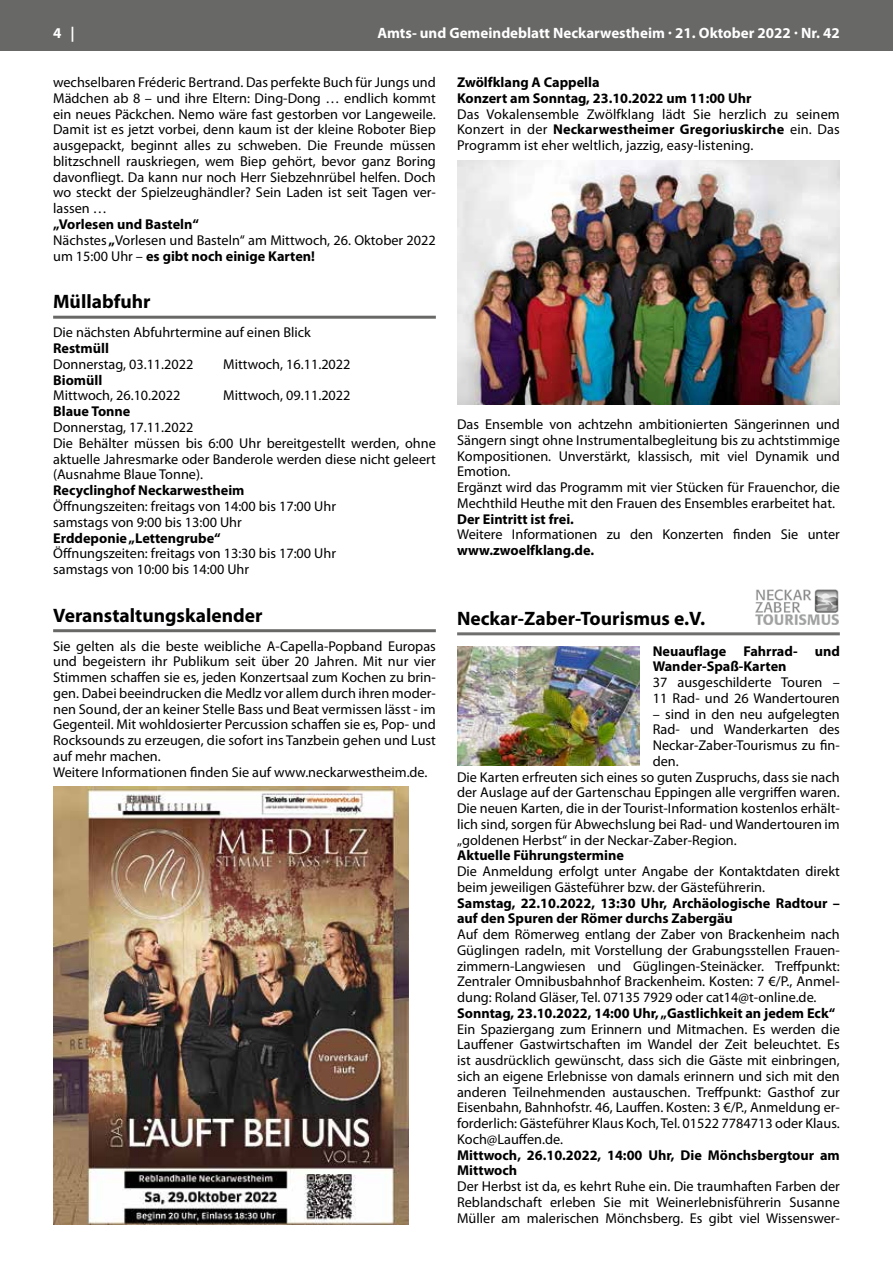
<style>
.page{position:relative;width:893px;height:1263px;background:#fff}
.page>*{position:absolute;margin:0;border:0;box-sizing:border-box;transform-origin:0 0}
.t1{font:700 19.5px "Myriad Pro";color:#000}
.t2{font:700 15px "Myriad Pro";color:#fff}
.t3{font:14.25px/15.8px "Myriad Pro";color:#000}
.t4{font:700 14.25px/15.8px "Myriad Pro";color:#000}
.s1{font-weight:700}
</style>
<div class="page">
<div style="left:0;top:0;width:893px;height:51px;background:#686867"></div>
<img style="left:457px;top:160px;width:383px;height:245px">
<hr style="left:457px;top:632px;width:383px;height:3px;background:#6f6f6e">
<img style="left:755px;top:589px;width:83px;height:36px">
<img style="left:457px;top:646px;width:183px;height:119px">
<hr style="left:53px;top:316px;width:383px;height:3px;background:#686867">
<hr style="left:53px;top:629px;width:383px;height:3px;background:#686867">
<img style="left:53px;top:787px;width:355px;height:438px">
<p class="t2" style="left:53px;top:23px;width:23px">4 |</p>
<p class="t2" style="left:377px;top:23px;width:464px">Amts- und Gemeindeblatt Neckarwestheim · 21. Oktober 2022 · Nr. 42</p>
<p class="t4" style="left:457px;top:74px;width:296px">Zwölfklang A Cappella<br>Konzert am Sonntag, 23.10.2022 um 11:00 Uhr</p>
<p class="t3" style="left:457px;top:106px;width:384px;text-align:justify">Das Vokalensemble Zwölfklang lädt Sie herzlich zu seinem Konzert in der <span class="s1">Neckarwestheimer Gregoriuskirche</span> ein. Das Programm ist eher weltlich, jazzig, easy-listening.</p>
<p class="t3" style="left:53px;top:74px;width:384px;text-align:justify">wechselbaren Fréderic Bertrand. Das perfekte Buch für Jungs und Mädchen ab 8 – und ihre Eltern: Ding-Dong … endlich kommt ein neues Päckchen. Nemo wäre fast gestorben vor Langeweile.<br>Damit ist es jetzt vorbei, denn kaum ist der kleine Roboter Biep ausgepackt, beginnt alles zu schweben. Die Freunde müssen blitzschnell rauskriegen, wem Biep gehört, bevor ganz Boring davonfliegt. Da kann nur noch Herr Siebzehnrübel helfen. Doch wo steckt der Spielzeughändler? Sein Laden ist seit Tagen ver&shy;lassen …</p>
<p class="t3" style="left:53px;top:216px;width:384px"><span class="s1">„Vorlesen und Basteln“<br></span>Nächstes <span class="s1">„</span>Vorlesen und Basteln“ am Mittwoch, 26. Oktober 2022 um 15:00 Uhr – <span class="s1">es gibt noch einige Karten!</span></p>
<h1 class="t1" style="left:53px;top:289px;width:99px">Müllabfuhr</h1>
<p class="t3" style="left:53px;top:324px;width:259px">Die nächsten Abfuhrtermine auf einen Blick</p>
<p class="t4" style="left:53px;top:340px;width:57px">Restmüll</p>
<p class="t3" style="left:53px;top:356px;width:142px">Donnerstag, 03.11.2022</p>
<p class="t3" style="left:223px;top:356px;width:129px">Mittwoch, 16.11.2022</p>
<p class="t4" style="left:53px;top:371px;width:51px">Biomüll</p>
<p class="t3" style="left:53px;top:387px;width:129px">Mittwoch, 26.10.2022</p>
<p class="t3" style="left:223px;top:387px;width:129px">Mittwoch, 09.11.2022</p>
<p class="t4" style="left:53px;top:403px;width:79px">Blaue Tonne</p>
<p class="t3" style="left:53px;top:419px;width:384px">Donnerstag, 17.11.2022<br>Die Behälter müssen bis 6:00 Uhr bereitgestellt werden, ohne aktuelle Jahresmarke oder Banderole werden diese nicht geleert (Ausnahme Blaue Tonne).</p>
<p class="t4" style="left:53px;top:482px;width:193px">Recyclinghof Neckarwestheim</p>
<p class="t3" style="left:53px;top:498px;width:284px">Öffnungszeiten: freitags von 14:00 bis 17:00 Uhr samstags von 9:00 bis 13:00 Uhr</p>
<p class="t4" style="left:53px;top:529px;width:169px">Erddeponie „Lettengrube“</p>
<p class="t3" style="left:53px;top:545px;width:284px">Öffnungszeiten: freitags von 13:30 bis 17:00 Uhr samstags von 10:00 bis 14:00 Uhr</p>
<h1 class="t1" style="left:53px;top:603px;width:211px">Veranstaltungskalender</h1>
<p class="t3" style="left:53px;top:638px;width:384px">Sie gelten als die beste weibliche A-Capella-Popband Europas und begeistern ihr Publikum seit über 20 Jahren. Mit nur vier Stimmen schaffen sie es, jeden Konzertsaal zum Kochen zu brin&shy;gen. Dabei beeindrucken die Medlz vor allem durch ihren moder&shy;nen Sound, der an keiner Stelle Bass und Beat vermissen lässt - im Gegenteil. Mit wohldosierter Percussion schaffen sie es, Pop- und Rocksounds zu erzeugen, die sofort ins Tanzbein gehen und Lust auf mehr machen.<br>Weitere Informationen finden Sie auf www.neckarwestheim.de.</p>
<p class="t3" style="left:457px;top:416px;width:384px">Das Ensemble von achtzehn ambitionierten Sängerinnen und Sängern singt ohne Instrumentalbegleitung bis zu achtstimmige Kompositionen. Unverstärkt, klassisch, mit viel Dynamik und Emotion.<br>Ergänzt wird das Programm mit vier Stücken für Frauenchor, die Mechthild Heuthe mit den Frauen des Ensembles erarbeitet hat.</p>
<p class="t4" style="left:457px;top:510px;width:118px">Der Eintritt ist frei.</p>
<p class="t3" style="left:457px;top:526px;width:384px">Weitere Informationen zu den Konzerten finden Sie unter</p>
<p class="t4" style="left:457px;top:542px;width:138px">www.zwoelfklang.de.</p>
<h1 class="t1" style="left:457px;top:606px;width:250px">Neckar-Zaber-Tourismus e.V.</h1>
<p class="t4" style="left:653px;top:642px;width:189px">Neuauflage Fahrrad- und<br>Wander-Spaß-Karten</p>
<p class="t3" style="left:653px;top:674px;width:189px">37 ausgeschilderte Touren –<br>11 Rad- und 26 Wandertouren</p>
<p class="t3" style="left:653px;top:706px;width:189px">– sind in den neu aufgelegten</p>
<p class="t3" style="left:653px;top:721px;width:189px">Rad- und Wanderkarten des</p>
<p class="t3" style="left:653px;top:737px;width:189px">Neckar-Zaber-Tourismus zu fin-</p>
<p class="t3" style="left:653px;top:753px;width:28px">den.</p>
<p class="t3" style="left:457px;top:769px;width:384px">Die Karten erfreuten sich eines so guten Zuspruchs, dass sie nach</p>
<p class="t3" style="left:457px;top:784px;width:384px">der Auslage auf der Gartenschau Eppingen alle vergriffen waren.</p>
<p class="t3" style="left:457px;top:800px;width:384px">Die neuen Karten, die in der Tourist-Information kostenlos erhält-</p>
<p class="t3" style="left:457px;top:816px;width:384px">lich sind, sorgen für Abwechslung bei Rad- und Wandertouren im</p>
<p class="t3" style="left:457px;top:832px;width:281px">„goldenen Herbst“ in der Neckar-Zaber-Region.</p>
<p class="t4" style="left:457px;top:847px;width:168px">Aktuelle Führungstermine</p>
<p class="t3" style="left:457px;top:863px;width:384px">Die Anmeldung erfolgt unter Angabe der Kontaktdaten direkt beim jeweiligen Gästeführer bzw. der Gästeführerin.</p>
<p class="t4" style="left:457px;top:894px;width:384px">Samstag, 22.10.2022, 13:30 Uhr, Archäologische Radtour – auf den Spuren der Römer durchs Zabergäu</p>
<p class="t3" style="left:457px;top:926px;width:384px;text-align:justify">Auf dem Römerweg entlang der Zaber von Brackenheim nach Güglingen radeln, mit Vorstellung der Grabungsstellen Frauen&shy;zimmern-Langwiesen und Güglingen-Steinäcker. Treffpunkt:<br>Zentraler Omnibusbahnhof Brackenheim. Kosten: 7 €/P., Anmel&shy;dung: Roland Gläser, Tel. 07135 7929 oder cat14@t-online.de.</p>
<p class="t4" style="left:457px;top:1005px;width:380px">Sonntag, 23.10.2022, 14:00 Uhr, „Gastlichkeit an jedem Eck“</p>
<p class="t3" style="left:457px;top:1021px;width:384px;text-align:justify">Ein Spaziergang zum Erinnern und Mitmachen. Es werden die Lauffener Gastwirtschaften im Wandel der Zeit beleuchtet. Es ist ausdrücklich gewünscht, dass sich die Gäste mit einbringen, sich an eigene Erlebnisse von damals erinnern und sich mit den anderen Teilnehmenden austauschen. Treffpunkt: Gasthof zur Eisenbahn, Bahnhofstr. 46, Lauffen. Kosten: 3 €/P., Anmeldung er&shy;forderlich: Gästeführer Klaus Koch, Tel. 01522 7784713 oder Klaus.<br>Koch@Lauffen.de.</p>
<p class="t4" style="left:457px;top:1146px;width:384px">Mittwoch, 26.10.2022, 14:00 Uhr, Die Mönchsbergtour am<br>Mittwoch</p>
<p class="t3" style="left:457px;top:1178px;width:384px;text-align:justify">Der Herbst ist da, es kehrt Ruhe ein. Die traumhaften Farben der Reblandschaft erleben Sie mit Weinerlebnisführerin Susanne Müller am malerischen Mönchsberg. Es gibt viel Wissenswer-</p>
</div>
